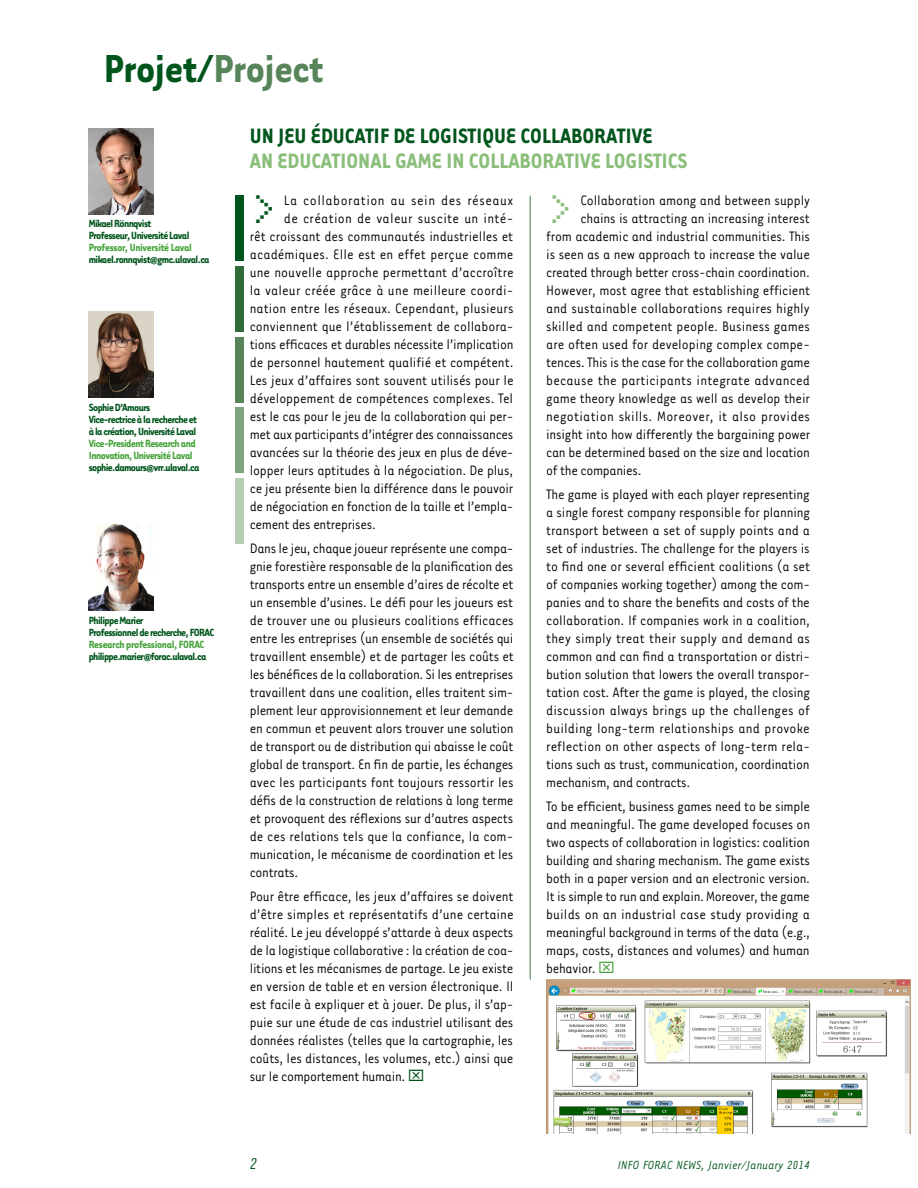
<style>
.page{position:relative;width:918px;height:1188px;background:#fff}
.page>*{position:absolute;margin:0;border:0;box-sizing:border-box;transform-origin:0 0}
.t1{font:700 45px "Tarzana Narrow";letter-spacing:-.01em;color:#00551c}
.Courant{font:44.4px "Bubbledot ICG Fine Pos";color:#8abe7a}
.Courant-2{font:44.4px "Bubbledot ICG Fine Pos";color:#00551c}
.TITRES{font:700 24px "Tarzana Narrow";color:#8abe7a}
.TITRES-2{font:700 24px "Tarzana Narrow";color:#00551c}
.t2{font:italic 18px "Tarzana Narrow";color:#00551c}
.Courant-3{font:15.75px/18px "Tarzana Narrow";letter-spacing:-.01em;color:#000;text-align:justify}
.Courant-4{font:15.75px "Tarzana Narrow";letter-spacing:.01em;color:#000}
.Courant-5{font:15.75px "Tarzana Narrow";letter-spacing:.015em;color:#000}
.Courant-6{font:15.75px "Tarzana Narrow";letter-spacing:.02em;color:#000}
.Courant-7{font:15.75px "Tarzana Narrow";letter-spacing:.03em;color:#000}
.t3{font:italic 13.5px "Tarzana Narrow";color:#00551c}
.Titrage_auteurs{font:700 12px/12px "Tarzana Narrow";letter-spacing:-.05em;color:#00551c}
.Titrage_auteurs-2{font:700 12px/12px "Tarzana Narrow";letter-spacing:-.045em;color:#46a33b}
.s1{color:#578459}
.s2{color:#46a33b}
</style>
<div class="page">
<div style="left:235px;top:196px;width:9px;height:65px;background:#00551c"></div>
<div style="left:235px;top:266px;width:9px;height:66px;background:#316b39"></div>
<div style="left:235px;top:337px;width:9px;height:65px;background:#578459"></div>
<div style="left:235px;top:407px;width:9px;height:66px;background:#80a37f"></div>
<div style="left:235px;top:478px;width:9px;height:65px;background:#b5cbb2"></div>
<hr style="left:529px;top:196px;width:2px;height:784px;background:#80a37f">
<img style="left:89px;top:128px;width:65px;height:87px">
<img style="left:89px;top:311px;width:65px;height:86px">
<img style="left:89px;top:524px;width:65px;height:87px">
<img style="left:546px;top:980px;width:364px;height:153px">
<h1 class="t1" style="left:104px;top:40px;width:221px">Projet/<span class="s1">Project</span></h1>
<p class="Titrage_auteurs" style="left:89px;top:217px;width:64px">Mikael Rönnqvist</p>
<p class="Titrage_auteurs" style="left:89px;top:229px;width:102px">Professeur, Université Laval</p>
<p class="Titrage_auteurs-2" style="left:89px;top:241px;width:105px">Professor, Université Laval</p>
<p class="Titrage_auteurs" style="left:89px;top:253px;width:122px">mikael.ronnqvist@gmc.ulaval.ca</p>
<p class="Titrage_auteurs" style="left:89px;top:401px;width:63px">Sophie D’Amours</p>
<p class="Titrage_auteurs" style="left:89px;top:413px;width:110px">Vice-rectrice à la recherche et</p>
<p class="Titrage_auteurs" style="left:89px;top:425px;width:109px">à la création, Université Laval</p>
<p class="Titrage_auteurs-2" style="left:89px;top:437px;width:109px">Vice-President Research and<br>Innovation, Université Laval</p>
<p class="Titrage_auteurs" style="left:89px;top:461px;width:112px">sophie.damours@vrr.ulaval.ca</p>
<p class="Titrage_auteurs" style="left:89px;top:614px;width:56px">Philippe Marier</p>
<p class="Titrage_auteurs" style="left:89px;top:626px;width:127px">Professionnel de recherche, FORAC</p>
<p class="Titrage_auteurs" style="left:89px;top:638px;width:119px"><span class="s2">Research professional, FORAC </span>philippe.marier@forac.ulaval.ca</p>
<p class="TITRES-2" style="left:250px;top:121px;width:404px">UN JEU ÉDUCATIF DE LOGISTIQUE COLLABORATIVE</p>
<p class="TITRES" style="left:250px;top:146px;width:439px">AN EDUCATIONAL GAME IN COLLABORATIVE LOGISTICS</p>
<p class="Courant-2" style="left:250px;top:187px;width:26px">&gt;</p>
<p class="Courant-7" style="left:284px;top:191px;width:231px">La collaboration au sein des réseaux</p>
<p class="Courant-6" style="left:284px;top:209px;width:231px">de création de valeur suscite un inté-</p>
<p class="Courant-3" style="left:250px;top:227px;width:265px">rêt croissant des communautés industrielles et</p>
<p class="Courant-4" style="left:250px;top:245px;width:265px">académiques. Elle est en effet perçue comme</p>
<p class="Courant-3" style="left:250px;top:263px;width:266px">une nouvelle approche permettant d’accroître</p>
<p class="Courant-4" style="left:250px;top:281px;width:265px">la valeur créée grâce à une meilleure coordi-</p>
<p class="Courant-3" style="left:250px;top:299px;width:265px">nation entre les réseaux. Cependant, plusieurs</p>
<p class="Courant-3" style="left:250px;top:317px;width:265px">conviennent que l’établissement de collabora-</p>
<p class="Courant-3" style="left:250px;top:335px;width:265px">tions efficaces et durables nécessite l’implication</p>
<p class="Courant-3" style="left:250px;top:353px;width:265px">de personnel hautement qualifié et compétent.</p>
<p class="Courant-3" style="left:250px;top:371px;width:265px">Les jeux d’affaires sont souvent utilisés pour le</p>
<p class="Courant-3" style="left:250px;top:389px;width:265px">développement de compétences complexes. Tel</p>
<p class="Courant-3" style="left:250px;top:407px;width:265px">est le cas pour le jeu de la collaboration qui per-</p>
<p class="Courant-3" style="left:250px;top:425px;width:265px">met aux participants d’intégrer des connaissances</p>
<p class="Courant-3" style="left:250px;top:443px;width:265px">avancées sur la théorie des jeux en plus de déve-</p>
<p class="Courant-3" style="left:250px;top:461px;width:265px">lopper leurs aptitudes à la négociation. De plus,</p>
<p class="Courant-3" style="left:250px;top:479px;width:265px">ce jeu présente bien la différence dans le pouvoir</p>
<p class="Courant-3" style="left:250px;top:497px;width:265px">de négociation en fonction de la taille et l’empla-</p>
<p class="Courant-3" style="left:250px;top:515px;width:128px">cement des entreprises.</p>
<p class="Courant-3" style="left:250px;top:539px;width:266px">Dans le jeu, chaque joueur représente une compa&shy;gnie forestière responsable de la planification des transports entre un ensemble d’aires de récolte et un ensemble d’usines. Le défi pour les joueurs est de trouver une ou plusieurs coalitions efficaces entre les entreprises (un ensemble de sociétés qui travaillent ensemble) et de partager les coûts et les bénéfices de la collaboration. Si les entreprises travaillent dans une coalition, elles traitent sim&shy;plement leur approvisionnement et leur demande en commun et peuvent alors trouver une solution de transport ou de distribution qui abaisse le coût global de transport. En fin de partie, les échanges avec les participants font toujours ressortir les défis de la construction de relations à long terme et provoquent des réflexions sur d’autres aspects de ces relations tels que la confiance, la com&shy;munication, le mécanisme de coordination et les contrats.</p>
<p class="Courant-3" style="left:250px;top:887px;width:265px">Pour être efficace, les jeux d’affaires se doivent d’être simples et représentatifs d’une certaine réalité. Le jeu développé s’attarde à deux aspects de la logistique collaborative : la création de coa&shy;litions et les mécanismes de partage. Le jeu existe en version de table et en version électronique. Il est facile à expliquer et à jouer. De plus, il s’ap&shy;puie sur une étude de cas industriel utilisant des données réalistes (telles que la cartographie, les coûts, les distances, les volumes, etc.) ainsi que sur le comportement humain.</p>
<p class="Courant" style="left:546px;top:187px;width:26px">&gt;</p>
<p class="Courant-3" style="left:580px;top:191px;width:231px">Collaboration among and between supply</p>
<p class="Courant-3" style="left:580px;top:209px;width:231px">chains is attracting an increasing interest</p>
<p class="Courant-3" style="left:546px;top:227px;width:265px">from academic and industrial communities. This</p>
<p class="Courant-3" style="left:546px;top:245px;width:265px">is seen as a new approach to increase the value</p>
<p class="Courant-3" style="left:546px;top:263px;width:265px">created through better cross-chain coordination.</p>
<p class="Courant-3" style="left:546px;top:281px;width:265px">However, most agree that establishing efficient</p>
<p class="Courant-3" style="left:546px;top:299px;width:265px">and sustainable collaborations requires highly</p>
<p class="Courant-3" style="left:546px;top:317px;width:265px">skilled and competent people. Business games</p>
<p class="Courant-3" style="left:546px;top:335px;width:265px">are often used for developing complex compe-</p>
<p class="Courant-3" style="left:546px;top:353px;width:265px">tences. This is the case for the collaboration game</p>
<p class="Courant-4" style="left:546px;top:371px;width:265px">because the participants integrate advanced</p>
<p class="Courant-3" style="left:546px;top:389px;width:265px">game theory knowledge as well as develop their</p>
<p class="Courant-5" style="left:546px;top:407px;width:265px">negotiation skills. Moreover, it also provides</p>
<p class="Courant-3" style="left:546px;top:425px;width:265px">insight into how differently the bargaining power</p>
<p class="Courant-3" style="left:546px;top:443px;width:265px">can be determined based on the size and location</p>
<p class="Courant-3" style="left:546px;top:461px;width:97px">of the companies.</p>
<p class="Courant-3" style="left:546px;top:485px;width:265px">The game is played with each player representing a single forest company responsible for planning transport between a set of supply points and a set of industries. The challenge for the players is to find one or several efficient coalitions (a set of companies working together) among the com&shy;panies and to share the benefits and costs of the collaboration. If companies work in a coalition, they simply treat their supply and demand as common and can find a transportation or distri&shy;bution solution that lowers the overall transpor&shy;tation cost. After the game is played, the closing discussion always brings up the challenges of building long-term relationships and provoke reflection on other aspects of long-term rela&shy;tions such as trust, communication, coordination mechanism, and contracts.</p>
<p class="Courant-3" style="left:546px;top:797px;width:266px">To be efficient, business games need to be simple and meaningful. The game developed focuses on two aspects of collaboration in logistics: coalition building and sharing mechanism. The game exists both in a paper version and an electronic version.<br>It is simple to run and explain. Moreover, the game builds on an industrial case study providing a meaningful background in terms of the data (e.g., maps, costs, distances and volumes) and human behavior.</p>
<p class="t2" style="left:250px;top:1153px;width:9px">2</p>
<p class="t3" style="left:618px;top:1157px;width:194px">INFO FORAC NEWS, Janvier/January 2014</p>
</div>
